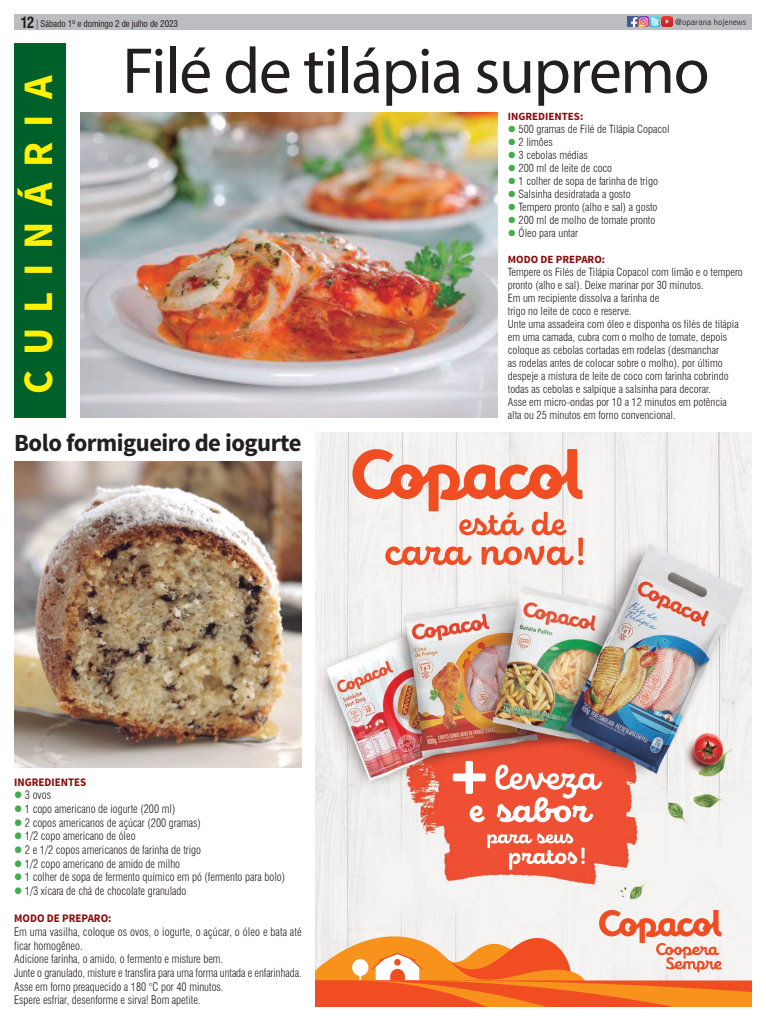
<style>
.page{position:relative;width:766px;height:1021px;background:#fff}
.page>*{position:absolute;margin:0;border:0;box-sizing:border-box;transform-origin:0 0}
.TITULO_PRINCIPAL{font:65.3px "Myriad Pro";letter-spacing:-.02em;color:#231f20}
.titulo_nsr{font:700 42px "Source Sans Pro";color:#fff101}
.SECUNDARIO{font:700 24.6px "Source Sans Pro";letter-spacing:-.02em;color:#231f20}
.Horoscopo{font:700 condensed 15px "Swiss 721 BT";color:#231f20}
.Texto_Principal{font:300 condensed 11.6px "Swiss 721 BT";color:#231f20;scale:.95 1}
.Texto_Principal-2{font:300 condensed 11.6px/13.6px "Swiss 721 BT";color:#231f20;scale:.96 1}
.Texto_Principal-3{font:300 condensed 11.6px "Swiss 721 BT";color:#231f20;scale:.94 1}
.INGREDIENTES{font:700 11.6px "Source Sans Pro";color:#880b0e;scale:.95 1}
.Texto_Principal-4{font:300 condensed 11px/13px "Swiss 721 BT";color:#231f20}
.INGREDIENTES-2{font:700 11px "Source Sans Pro";color:#880b0e}
.Horoscopo-2{font:condensed 9px "Swiss 721 BT";letter-spacing:-.01em;color:#231f20}
.t1{font:300 9px "Bell Gothic";color:#231f20;scale:.96 1}
.s1{color:#40ae49}
</style>
<div class="page">
<div style="left:14px;top:14px;width:737px;height:16px;background:#bcbdc0"></div>
<svg style="left:627px;top:17px;width:45px;height:10px"></svg>
<div style="left:14px;top:44px;width:52px;height:374px;background:#00602a"></div>
<img style="left:315px;top:432px;width:436px;height:477px">
<svg style="left:352px;top:449px;width:231px;height:116px"></svg>
<svg style="left:315px;top:909px;width:436px;height:97px"></svg>
<svg style="left:452px;top:760px;width:33px;height:33px"></svg>
<svg style="left:469px;top:805px;width:16px;height:17px"></svg>
<svg style="left:495px;top:764px;width:107px;height:58px"></svg>
<svg style="left:487px;top:833px;width:97px;height:36px"></svg>
<img style="left:80px;top:112px;width:417px;height:306px">
<img style="left:14px;top:461px;width:287px;height:306px">
<p class="Horoscopo" style="left:21px;top:14px;width:15px">12</p>
<p class="Horoscopo-2" style="left:40px;top:19px;width:139px">Sábado 1º e domingo 2 de julho de 2023</p>
<p class="t1" style="left:675px;top:17px;width:75px">@oparana hojenews</p>
<p class="titulo_nsr" style="left:11px;top:394px;width:320px;rotate:-90deg">C U L I N Á R I A</p>
<p class="TITULO_PRINCIPAL" style="left:122px;top:31px;width:588px">Filé de tilápia supremo</p>
<p class="INGREDIENTES-2" style="left:507px;top:109px;width:77px">INGREDIENTES:</p>
<p class="Texto_Principal-4" style="left:507px;top:122px;width:163px"><span class="s1">●</span> 500 gramas de Filé de Tilápia Copacol</p>
<p class="Texto_Principal-4" style="left:507px;top:135px;width:46px"><span class="s1">●</span> 2 limões</p>
<p class="Texto_Principal-4" style="left:507px;top:148px;width:81px"><span class="s1">●</span> 3 cebolas médias</p>
<p class="Texto_Principal-4" style="left:507px;top:161px;width:106px"><span class="s1">●</span> 200 ml de leite de coco</p>
<p class="Texto_Principal-4" style="left:507px;top:174px;width:152px"><span class="s1">●</span> 1 colher de sopa de farinha de trigo</p>
<p class="Texto_Principal-4" style="left:507px;top:187px;width:124px"><span class="s1">●</span> Salsinha desidratada a gosto</p>
<p class="Texto_Principal-4" style="left:507px;top:200px;width:151px"><span class="s1">●</span> Tempero pronto (alho e sal) a gosto</p>
<p class="Texto_Principal-4" style="left:507px;top:213px;width:149px"><span class="s1">●</span> 200 ml de molho de tomate pronto</p>
<p class="Texto_Principal-4" style="left:507px;top:226px;width:72px"><span class="s1">●</span> Óleo para untar</p>
<p class="INGREDIENTES-2" style="left:507px;top:252px;width:99px">MODO DE PREPARO:</p>
<p class="Texto_Principal-4" style="left:507px;top:265px;width:236px">Tempere os Filés de Tilápia Copacol com limão e o tempero pronto (alho e sal). Deixe marinar por 30 minutos.</p>
<p class="Texto_Principal-4" style="left:507px;top:291px;width:153px">Em um recipiente dissolva a farinha de trigo no leite de coco e reserve.</p>
<p class="Texto_Principal-4" style="left:507px;top:317px;width:232px">Unte uma assadeira com óleo e disponha os filés de tilápia em uma camada, cubra com o molho de tomate, depois coloque as cebolas cortadas em rodelas (desmanchar<br>as rodelas antes de colocar sobre o molho), por último despeje a mistura de leite de coco com farinha cobrindo todas as cebolas e salpique a salsinha para decorar.</p>
<p class="Texto_Principal-4" style="left:507px;top:395px;width:220px">Asse em micro-ondas por 10 a 12 minutos em potência alta ou 25 minutos em forno convencional.</p>
<p class="SECUNDARIO" style="left:14px;top:427px;width:289px">Bolo formigueiro de iogurte</p>
<p class="INGREDIENTES" style="left:14px;top:774px;width:77px">INGREDIENTES</p>
<p class="Texto_Principal" style="left:14px;top:788px;width:40px"><span class="s1">●</span> 3 ovos</p>
<p class="Texto_Principal" style="left:14px;top:802px;width:171px"><span class="s1">●</span> 1 copo americano de iogurte (200 ml)</p>
<p class="Texto_Principal" style="left:14px;top:815px;width:198px"><span class="s1">●</span> 2 copos americanos de açúcar (200 gramas)</p>
<p class="Texto_Principal" style="left:14px;top:829px;width:129px"><span class="s1">●</span> 1/2 copo americano de óleo</p>
<p class="Texto_Principal" style="left:14px;top:842px;width:198px"><span class="s1">●</span> 2 e 1/2 copos americanos de farinha de trigo</p>
<p class="Texto_Principal" style="left:14px;top:856px;width:176px"><span class="s1">●</span> 1/2 copo americano de amido de milho</p>
<p class="Texto_Principal" style="left:14px;top:870px;width:286px"><span class="s1">●</span> 1 colher de sopa de fermento químico em pó (fermento para bolo)</p>
<p class="Texto_Principal" style="left:14px;top:883px;width:183px"><span class="s1">●</span> 1/3 xícara de chá de chocolate granulado</p>
<p class="INGREDIENTES" style="left:14px;top:911px;width:104px">MODO DE PREPARO:</p>
<p class="Texto_Principal-2" style="left:14px;top:925px;width:301px">Em uma vasilha, coloque os ovos, o iogurte, o açúcar, o óleo e bata até ficar homogêneo.</p>
<p class="Texto_Principal" style="left:14px;top:952px;width:221px">Adicione farinha, o amido, o fermento e misture bem.</p>
<p class="Texto_Principal-3" style="left:14px;top:965px;width:307px">Junte o granulado, misture e transfira para uma forma untada e enfarinhada.</p>
<p class="Texto_Principal" style="left:14px;top:979px;width:222px">Asse em forno preaquecido a 180 °C por 40 minutos.</p>
<p class="Texto_Principal" style="left:14px;top:993px;width:198px">Espere esfriar, desenforme e sirva! Bom apetite.</p>
</div>
